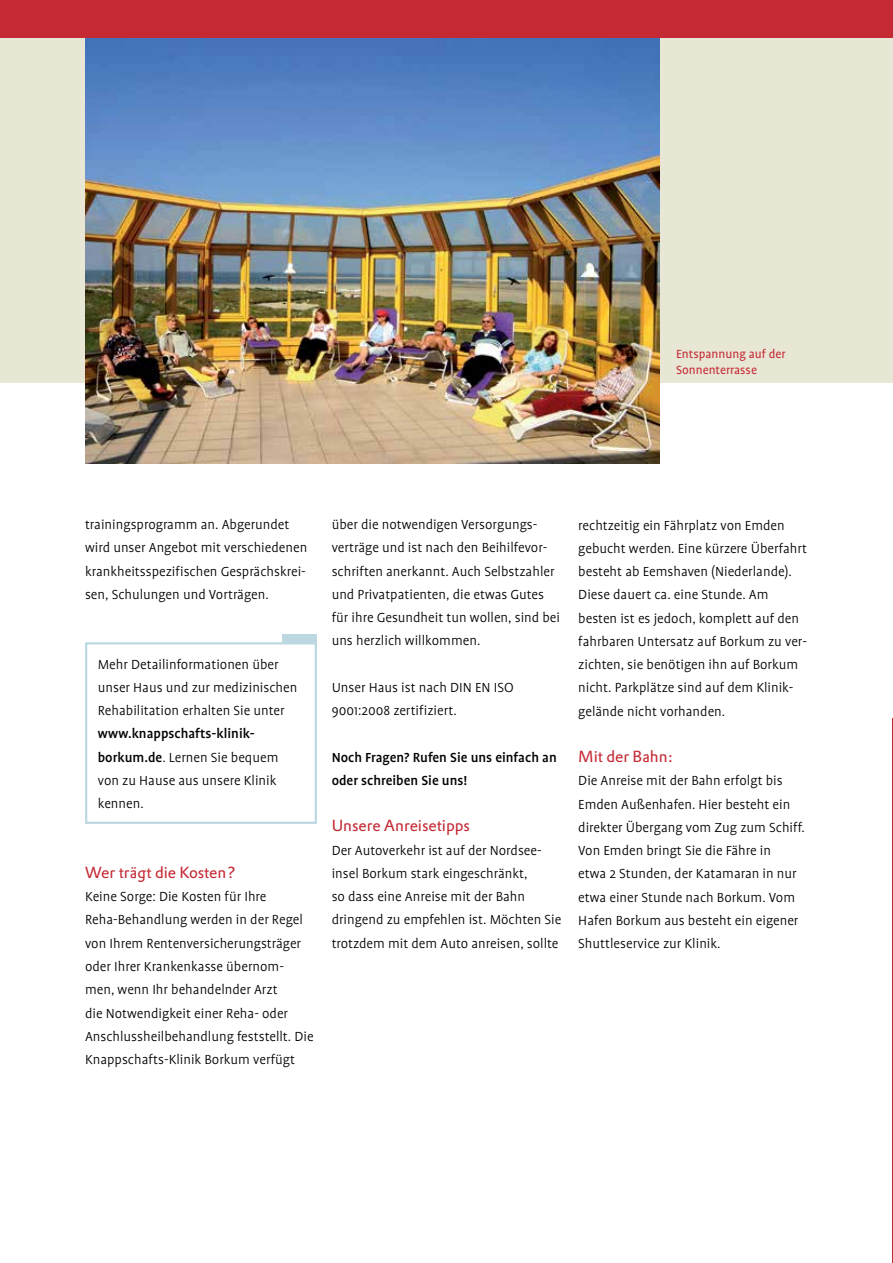
<style>
.page{position:relative;width:893px;height:1263px;background:#fff}
.page>*{position:absolute;margin:0;border:0;box-sizing:border-box;transform-origin:0 0}
.t1{font:15.75px "DTL Prokyon T";letter-spacing:-.005em;color:#c42934}
.t2{font:300 15px/23.2px "Profile";color:#000}
.t3{font:500 15px/23.2px "Profile";color:#000}
.t4{font:13.5px/16.2px "Profile";color:#c42934}
.s1{font-weight:500}
</style>
<div class="page">
<hr style="left:892px;top:719px;width:1px;height:544px;background:#c42934">
<div style="left:0;top:17px;width:893px;height:366px;background:#e8e6d4"></div>
<div style="left:0;top:0;width:893px;height:38px;background:#c42934"></div>
<div style="left:283px;top:634px;width:34px;height:8px;background:#bcd9e2"></div>
<div style="left:85px;top:642px;width:232px;height:182px;border:2px solid #bcd9e2"></div>
<img style="left:85px;top:38px;width:574px;height:425px">
<p class="t4" style="left:676px;top:346px;width:111px">Entspannung auf der<br>Sonnenterrasse</p>
<p class="t2" style="left:85px;top:513px;width:224px">trainingsprogramm an. Abgerundet wird unser Angebot mit verschiedenen krankheitsspezifischen Gesprächskrei&shy;sen, Schulungen und Vorträgen.</p>
<p class="t2" style="left:98px;top:653px;width:201px">Mehr Detailinformationen über unser Haus und zur medizinischen<br>Rehabilitation erhalten Sie unter</p>
<p class="t2" style="left:98px;top:722px;width:182px"><span class="s1">www.knappschafts-klinik&shy;borkum.de</span>. Lernen Sie bequem von zu Hause aus unsere Klinik kennen.</p>
<p class="t1" style="left:85px;top:862px;width:153px">Wer trägt die Kosten?</p>
<p class="t2" style="left:85px;top:885px;width:230px">Keine Sorge: Die Kosten für Ihre Reha-Behandlung werden in der Regel von Ihrem Rentenversicherungsträger oder Ihrer Krankenkasse übernom&shy;men, wenn Ihr behandelnder Arzt<br>die Notwendigkeit einer Reha- oder Anschlussheilbehandlung feststellt. Die Knappschafts-Klinik Borkum verfügt</p>
<p class="t2" style="left:332px;top:513px;width:230px">über die notwendigen Versorgungs&shy;verträge und ist nach den Beihilfevor&shy;schriften anerkannt. Auch Selbstzahler und Privatpatienten, die etwas Gutes für ihre Gesundheit tun wollen, sind bei uns herzlich willkommen.</p>
<p class="t2" style="left:332px;top:676px;width:183px">Unser Haus ist nach DIN EN ISO<br>9001:2008 zertifiziert.</p>
<p class="t3" style="left:332px;top:745px;width:227px">Noch Fragen? Rufen Sie uns einfach an oder schreiben Sie uns!</p>
<p class="t1" style="left:332px;top:815px;width:140px">Unsere Anreisetipps</p>
<p class="t2" style="left:332px;top:839px;width:231px">Der Autoverkehr ist auf der Nordsee&shy;insel Borkum stark eingeschränkt,<br>so dass eine Anreise mit der Bahn dringend zu empfehlen ist. Möchten Sie trotzdem mit dem Auto anreisen, sollte</p>
<p class="t2" style="left:578px;top:513px;width:230px">rechtzeitig ein Fährplatz von Emden gebucht werden. Eine kürzere Überfahrt besteht ab Eemshaven (Niederlande).<br>Diese dauert ca. eine Stunde. Am besten ist es jedoch, komplett auf den fahrbaren Untersatz auf Borkum zu ver&shy;zichten, sie benötigen ihn auf Borkum nicht. Parkplätze sind auf dem Klinik&shy;gelände nicht vorhanden.</p>
<p class="t1" style="left:578px;top:746px;width:97px">Mit der Bahn:</p>
<p class="t2" style="left:578px;top:769px;width:228px">Die Anreise mit der Bahn erfolgt bis Emden Außenhafen. Hier besteht ein direkter Übergang vom Zug zum Schiff.<br>Von Emden bringt Sie die Fähre in<br>etwa 2 Stunden, der Katamaran in nur etwa einer Stunde nach Borkum. Vom Hafen Borkum aus besteht ein eigener Shuttleservice zur Klinik.</p>
</div>
